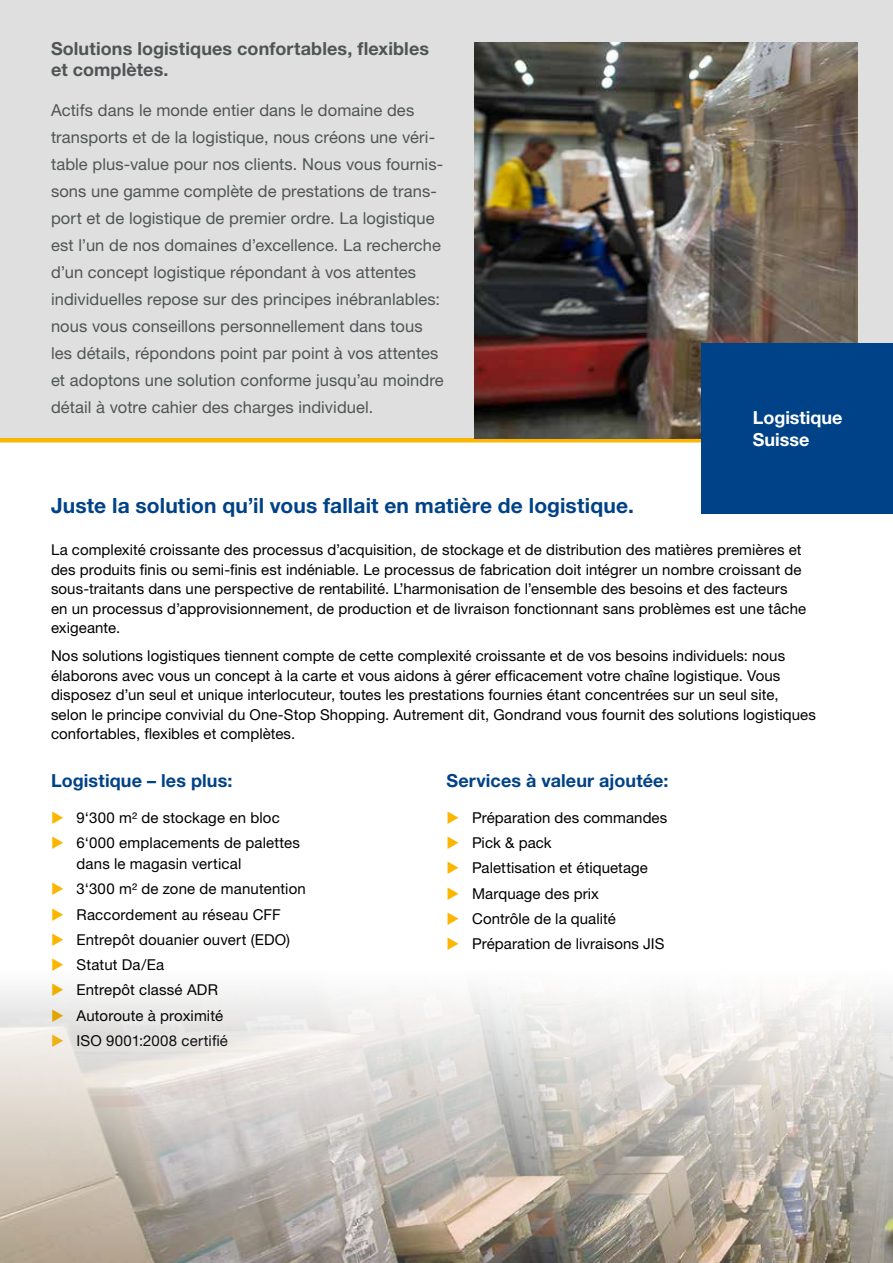
<style>
.page{position:relative;width:893px;height:1263px;background:#fff}
.page>*{position:absolute;margin:0;border:0;box-sizing:border-box;transform-origin:0 0}
.t1{font:700 21px "Helvetica Neue LT Std";letter-spacing:.005em;color:#004287}
.t2{font:700 18px/21px "Helvetica Neue LT Std";letter-spacing:.005em;color:#505455}
.t3{font:700 18px "Helvetica Neue LT Std";letter-spacing:.005em;color:#004287}
.t4{font:700 18px/21.6px "Helvetica Neue LT Std";color:#fff}
.t5{font:16.5px/27px "Helvetica Neue LT Std";letter-spacing:.005em;color:#505455}
.t6{font:15px/25.2px "Helvetica Neue LT Std";letter-spacing:.005em;color:#000}
</style>
<div class="page">
<div style="left:0;top:0;width:893px;height:438px;background:#dfdfdf"></div>
<hr style="left:0;top:438px;width:893px;height:4px;background:#fab600">
<img style="left:475px;top:43px;width:382px;height:395px">
<img style="left:0;top:990px;width:893px;height:273px">
<div style="left:702px;top:344px;width:191px;height:170px;background:#004287"></div>
<svg style="left:52px;top:990px;width:11px;height:6px"></svg>
<svg style="left:52px;top:1009px;width:11px;height:12px"></svg>
<svg style="left:52px;top:1034px;width:11px;height:13px"></svg>
<p class="t2" style="left:51px;top:38px;width:380px">Solutions logistiques confortables, flexibles et complètes.</p>
<p class="t5" style="left:51px;top:97px;width:394px">Actifs dans le monde entier dans le domaine des transports et de la logistique, nous créons une véri&shy;table plus-value pour nos clients. Nous vous fournis&shy;sons une gamme complète de prestations de trans&shy;port et de logistique de premier ordre. La logistique est l’un de nos domaines d’excellence. La recherche d’un concept logistique répondant à vos attentes individuelles repose sur des principes inébranlables: nous vous conseillons personnellement dans tous les détails, répondons point par point à vos attentes et adoptons une solution conforme jusqu’au moindre détail à votre cahier des charges individuel.</p>
<p class="t4" style="left:753px;top:407px;width:91px">Logistique<br>Suisse</p>
<h1 class="t1" style="left:51px;top:492px;width:584px">Juste la solution qu’il vous fallait en matière de logistique.</h1>
<p class="t6" style="left:51px;top:540px;width:757px;line-height:19.5px">La complexité croissante des processus d’acquisition, de stockage et de distribution des matières premières et des produits finis ou semi-finis est indéniable. Le processus de fabrication doit intégrer un nombre croissant de sous-traitants dans une perspective de rentabilité. L’harmonisation de l’ensemble des besoins et des facteurs en un processus d’approvisionnement, de production et de livraison fonctionnant sans problèmes est une tâche exigeante.</p>
<p class="t6" style="left:51px;top:646px;width:766px;line-height:19.5px">Nos solutions logistiques tiennent compte de cette complexité croissante et de vos besoins individuels: nous élaborons avec vous un concept à la carte et vous aidons à gérer efficacement votre chaîne logistique. Vous disposez d’un seul et unique interlocuteur, toutes les prestations fournies étant concentrées sur un seul site, selon le principe convivial du One-Stop Shopping. Autrement dit, Gondrand vous fournit des solutions logistiques confortables, flexibles et complètes.</p>
<p class="t3" style="left:51px;top:769px;width:183px">Logistique – les plus:</p>
<p class="t6" style="left:77px;top:805px;width:225px">9‘300 m2 de stockage en bloc<br>6‘000 emplacements de palettes</p>
<p class="t6" style="left:77px;top:851px;width:231px">dans le magasin vertical<br>3‘300 m2 de zone de manutention<br>Raccordement au réseau CFF<br>Entrepôt douanier ouvert (EDO)<br>Statut Da/Ea<br>Entrepôt classé ADR<br>Autoroute à proximité<br>ISO 9001:2008 certifié</p>
<p class="t3" style="left:446px;top:769px;width:224px">Services à valeur ajoutée:</p>
<p class="t6" style="left:472px;top:805px;width:197px">Préparation des commandes<br>Pick &amp; pack<br>Palettisation et étiquetage<br>Marquage des prix<br>Contrôle de la qualité<br>Préparation de livraisons JIS</p>
</div>
